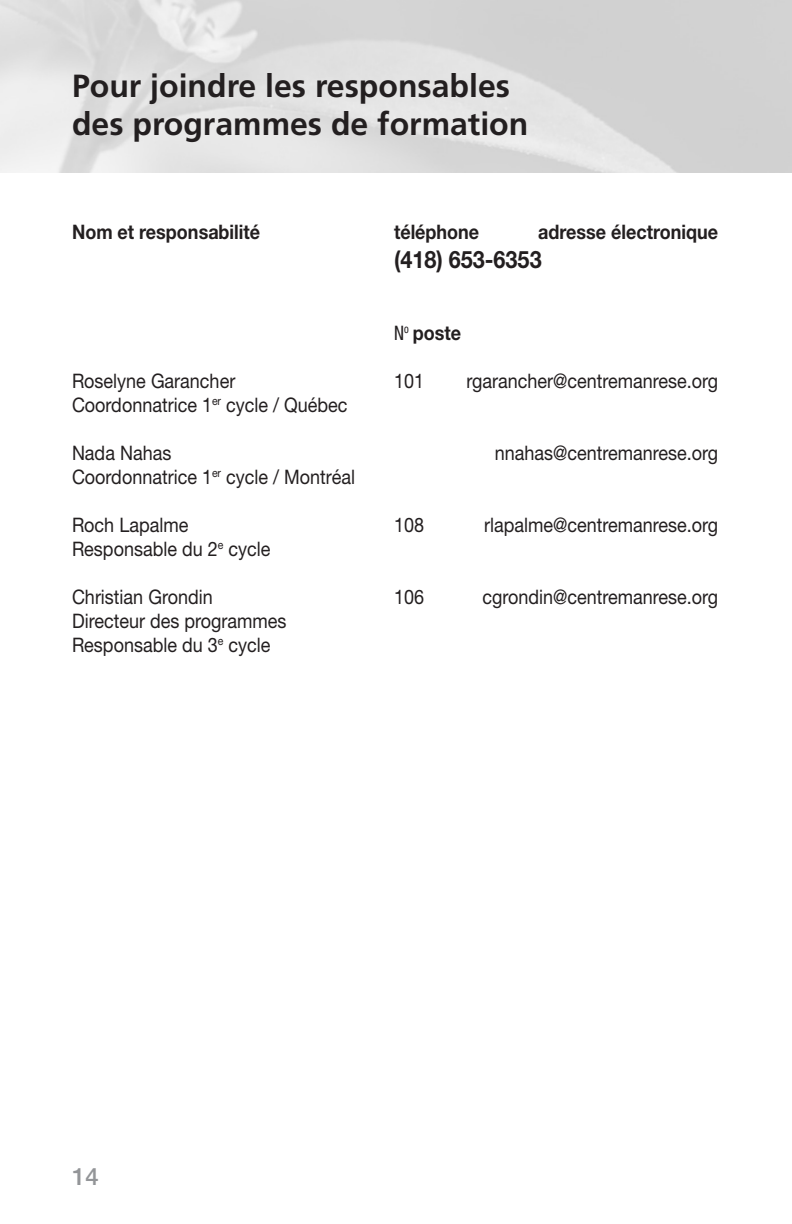
<style>
.page{position:relative;width:792px;height:1224px;background:#fff}
.page>*{position:absolute;margin:0;border:0;box-sizing:border-box;transform-origin:0 0}
.t1{font:700 32px "Frutiger";color:#231f20}
.t2{font:700 24px "Helvetica Neue";color:#231f20;scale:.9 1}
.t3{font:500 24px "Helvetica Neue";color:#939598}
.t4{font:20px/24px "Helvetica Neue";color:#231f20;scale:.9 1}
.t5{font:700 20px "Helvetica Neue";color:#231f20;scale:.9 1}
.s1{font-weight:400;font-stretch:condensed}
</style>
<div class="page">
<p class="t1" style="left:72px;top:67px;width:440px">Pour joindre les responsables</p>
<p class="t1" style="left:72px;top:105px;width:458px">des programmes de formation</p>
<p class="t5" style="left:72px;top:220px;width:211px">Nom et responsabilité</p>
<p class="t5" style="left:394px;top:220px;width:96px">téléphone</p>
<p class="t5" style="left:538px;top:220px;width:201px">adresse électronique</p>
<p class="t2" style="left:394px;top:245px;width:166px">(418) 653-6353</p>
<p class="t5" style="left:394px;top:321px;width:76px"><span class="s1">N</span><sup>o</sup> poste</p>
<p class="t4" style="left:72px;top:369px;width:183px">Roselyne Garancher</p>
<p class="t4" style="left:394px;top:369px;width:35px">101</p>
<p class="t4" style="left:467px;top:369px;width:281px">rgarancher@centremanrese.org</p>
<p class="t4" style="left:72px;top:393px;width:308px">Coordonnatrice 1<sup>er</sup> cycle / Québec</p>
<p class="t4" style="left:72px;top:441px;width:112px">Nada Nahas</p>
<p class="t4" style="left:495px;top:441px;width:250px">nnahas@centremanrese.org</p>
<p class="t4" style="left:72px;top:465px;width:316px">Coordonnatrice 1<sup>er</sup> cycle / Montréal</p>
<p class="t4" style="left:72px;top:513px;width:131px">Roch Lapalme</p>
<p class="t4" style="left:394px;top:513px;width:35px">108</p>
<p class="t4" style="left:484px;top:513px;width:261px">rlapalme@centremanrese.org</p>
<p class="t4" style="left:72px;top:537px;width:222px">Responsable du 2<sup>e</sup> cycle</p>
<p class="t4" style="left:72px;top:585px;width:158px">Christian Grondin</p>
<p class="t4" style="left:394px;top:585px;width:35px">106</p>
<p class="t4" style="left:482px;top:585px;width:263px">cgrondin@centremanrese.org</p>
<p class="t4" style="left:72px;top:609px;width:240px">Directeur des programmes<br>Responsable du 3<sup>e</sup> cycle</p>
<p class="t3" style="left:72px;top:1162px;width:28px">14</p>
</div>
